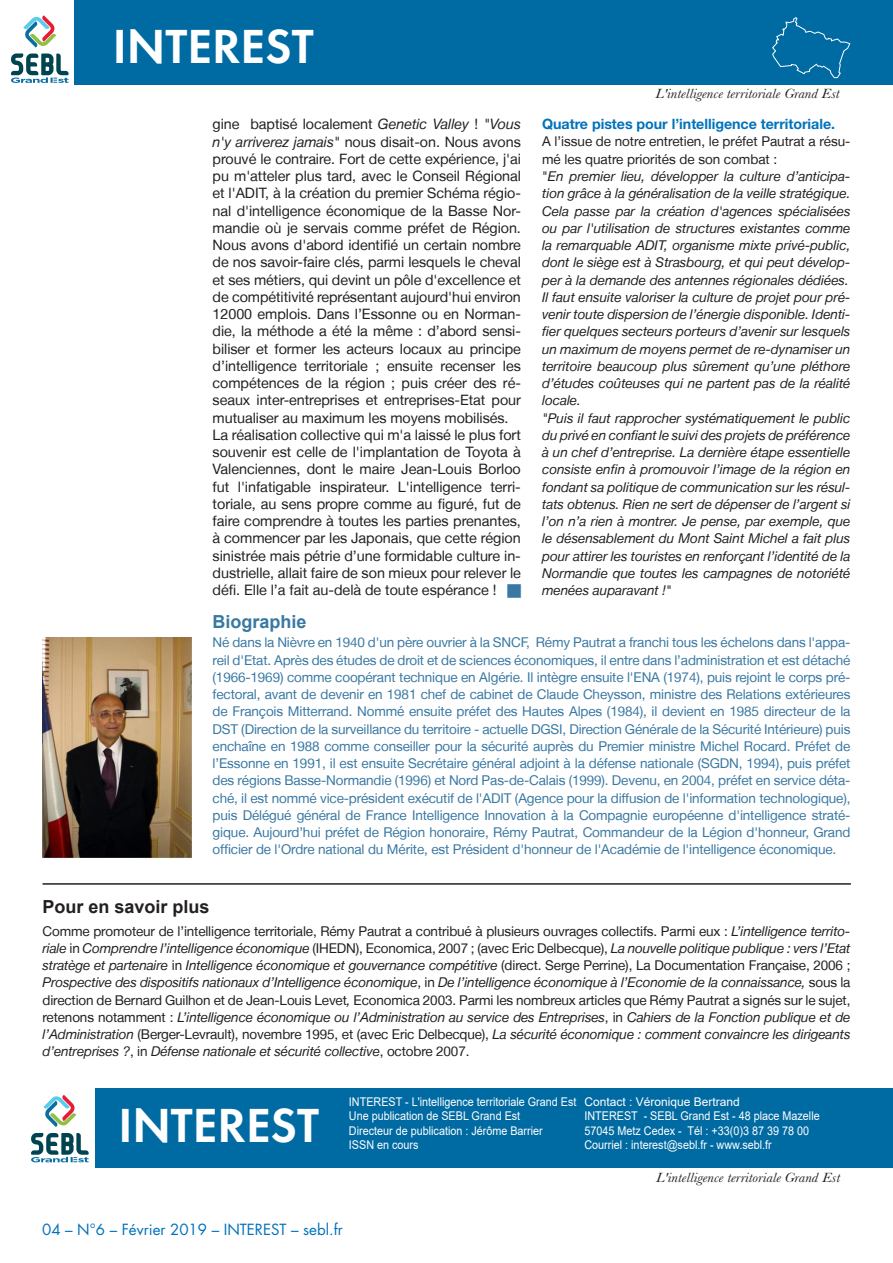
<style>
.page{position:relative;width:893px;height:1263px;background:#fff}
.page>*{position:absolute;margin:0;border:0;box-sizing:border-box;transform-origin:0 0}
.t1{font:49.65px "Futura Demi";color:#fff}
.t2{font:700 18px "Arial";color:#231f20}
.t3{font:700 18px "Arial";color:#3978a3}
.t4{font:15px "Futura Std";color:#0072bc}
.t5{font:14.4px/17.2px "Helvetica Neue LT";letter-spacing:-.005em;color:#231f20;text-align:justify}
.t6{font:700 14.25px "Helvetica Neue LT Std";letter-spacing:-.005em;color:#0072bc}
.t7{font:italic 13.8px "Baskerville";color:#231f20;scale:1.11 1}
.t8{font:italic 13.5px/17.2px "Helvetica Neue LT";letter-spacing:-.005em;color:#231f20;text-align:justify}
.t9{font:13.5px/17.2px "Helvetica Neue LT";letter-spacing:-.01em;color:#3978a3;text-align:justify}
.t10{font:13.5px/17.2px "Helvetica Neue LT";letter-spacing:-.005em;color:#231f20}
.t11{font:12px "Arial";color:#fff;scale:.9 1}
.t12{font:12px "Arial";color:#fff}
.s1{font-style:italic}
.s2{font-style:normal}
</style>
<div class="page">
<div style="left:75px;top:0;width:818px;height:84px;background:#006ba3"></div>
<svg style="left:11px;top:15px;width:58px;height:68px"></svg>
<svg style="left:772px;top:17px;width:79px;height:61px"></svg>
<hr style="left:43px;top:883px;width:808px;height:2px;background:#231f20">
<div style="left:95px;top:1089px;width:798px;height:79px;background:#006ba3"></div>
<svg style="left:43px;top:1095px;width:33px;height:32px"></svg>
<svg style="left:31px;top:1133px;width:58px;height:29px"></svg>
<img style="left:43px;top:638px;width:148px;height:221px">
<p class="t1" style="left:113px;top:16px;width:202px">INTEREST</p>
<p class="t5" style="left:213px;top:115px;width:310px">gine baptisé localement <span class="s1">Genetic Valley</span> ! <span class="s1">"Vous n'y arriverez jamais"</span> nous disait-on. Nous avons prouvé le contraire. Fort de cette expérience, j'ai pu m'atteler plus tard, avec le Conseil Régional et l'ADIT, à la création du premier Schéma régio&shy;nal d'intelligence économique de la Basse Nor&shy;mandie où je servais comme préfet de Région.<br>Nous avons d'abord identifié un certain nombre de nos savoir-faire clés, parmi lesquels le cheval et ses métiers, qui devint un pôle d'excellence et de compétitivité représentant aujourd'hui environ 12000 emplois. Dans l’Essonne ou en Norman&shy;die, la méthode a été la même : d’abord sensi&shy;biliser et former les acteurs locaux au principe d’intelligence territoriale ; ensuite recenser les compétences de la région ; puis créer des ré&shy;seaux inter-entreprises et entreprises-Etat pour mutualiser au maximum les moyens mobilisés.</p>
<p class="t5" style="left:213px;top:426px;width:310px">La réalisation collective qui m'a laissé le plus fort souvenir est celle de l'implantation de Toyota à Valenciennes, dont le maire Jean-Louis Borloo fut l'infatigable inspirateur. L'intelligence terri&shy;toriale, au sens propre comme au figuré, fut de faire comprendre à toutes les parties prenantes, à commencer par les Japonais, que cette région sinistrée mais pétrie d’une formidable culture in&shy;dustrielle, allait faire de son mieux pour relever le défi. Elle l’a fait au-delà de toute espérance !</p>
<p class="t3" style="left:213px;top:609px;width:96px">Biographie</p>
<p class="t7" style="left:656px;top:85px;width:167px">L'intelligence territoriale Grand Est</p>
<p class="t6" style="left:542px;top:115px;width:294px">Quatre pistes pour l’intelligence territoriale.</p>
<p class="t10" style="left:542px;top:133px;width:310px">A l’issue de notre entretien, le préfet Pautrat a résu&shy;mé les quatre priorités de son combat :</p>
<p class="t8" style="left:542px;top:167px;width:310px"><span class="s2">"</span>En premier lieu, développer la culture d’anticipa&shy;tion grâce à la généralisation de la veille stratégique.<br>Cela passe par la création d'agences spécialisées ou par l'utilisation de structures existantes comme la remarquable ADIT, organisme mixte privé-public, dont le siège est à Strasbourg, et qui peut dévelop&shy;per à la demande des antennes régionales dédiées.</p>
<p class="t8" style="left:542px;top:288px;width:310px">Il faut ensuite valoriser la culture de projet pour pré&shy;venir toute dispersion de l’énergie disponible. Identi&shy;fier quelques secteurs porteurs d’avenir sur lesquels un maximum de moyens permet de re-dynamiser un territoire beaucoup plus sûrement qu’une pléthore d’études coûteuses qui ne partent pas de la réalité locale.</p>
<p class="t8" style="left:542px;top:409px;width:310px">"Puis il faut rapprocher systématiquement le public du privé en confiant le suivi des projets de préférence à un chef d’entreprise. La dernière étape essentielle consiste enfin à promouvoir l’image de la région en fondant sa politique de communication sur les résul&shy;tats obtenus. Rien ne sert de dépenser de l’argent si l’on n’a rien à montrer. Je pense, par exemple, que le désensablement du Mont Saint Michel a fait plus pour attirer les touristes en renforçant l’identité de la Normandie que toutes les campagnes de notoriété menées auparavant !"</p>
<p class="t9" style="left:213px;top:634px;width:639px">Né dans la Nièvre en 1940 d'un père ouvrier à la SNCF, Rémy Pautrat a franchi tous les échelons dans l'appa&shy;reil d'Etat. Après des études de droit et de sciences économiques, il entre dans l’administration et est détaché (1966-1969) comme coopérant technique en Algérie. Il intègre ensuite l'ENA (1974), puis rejoint le corps pré&shy;fectoral, avant de devenir en 1981 chef de cabinet de Claude Cheysson, ministre des Relations extérieures de François Mitterrand. Nommé ensuite préfet des Hautes Alpes (1984), il devient en 1985 directeur de la DST (Direction de la surveillance du territoire - actuelle DGSI, Direction Générale de la Sécurité Intérieure) puis enchaîne en 1988 comme conseiller pour la sécurité auprès du Premier ministre Michel Rocard. Préfet de l’Essonne en 1991, il est ensuite Secrétaire général adjoint à la défense nationale (SGDN, 1994), puis préfet des régions Basse-Normandie (1996) et Nord Pas-de-Calais (1999). Devenu, en 2004, préfet en service déta&shy;ché, il est nommé vice-président exécutif de l'ADIT (Agence pour la diffusion de l'information technologique), puis Délégué général de France Intelligence Innovation à la Compagnie européenne d'intelligence straté&shy;gique. Aujourd’hui préfet de Région honoraire, Rémy Pautrat, Commandeur de la Légion d'honneur, Grand officier de l'Ordre national du Mérite, est Président d'honneur de l'Académie de l'intelligence économique.</p>
<p class="t2" style="left:43px;top:893px;width:169px">Pour en savoir plus</p>
<p class="t8" style="left:43px;top:922px;width:809px"><span class="s2">Comme promoteur de l’intelligence territoriale, Rémy Pautrat a contribué à plusieurs ouvrages collectifs. Parmi eux :</span> L’intelligence territo&shy;riale <span class="s2">in</span> Comprendre l’intelligence économique <span class="s2">(IHEDN), Economica, 2007 ; (avec Eric Delbecque),</span> La nouvelle politique publique : vers l’Etat stratège et partenaire <span class="s2">in</span> Intelligence économique et gouvernance compétitive <span class="s2">(direct. Serge Perrine), La Documentation Française, 2006 ; </span>Prospective des dispositifs nationaux d’Intelligence économique<span class="s2">, in</span> De l’intelligence économique à l’Economie de la connaissance, <span class="s2">sous la direction de Bernard Guilhon et de Jean-Louis Levet</span>, <span class="s2">Economica 2003. Parmi les nombreux articles que Rémy Pautrat a signés sur le sujet, retenons notamment :</span> L’intelligence économique ou l’Administration au service des Entreprises<span class="s2">, in</span> Cahiers de la Fonction publique et de l’Administration <span class="s2">(Berger-Levrault), novembre 1995, et (avec Eric Delbecque),</span> La sécurité économique : comment convaincre les dirigeants d’entreprises ?<span class="s2">, in</span> Défense nationale et sécurité collective<span class="s2">, octobre 2007.</span></p>
<p class="t1" style="left:118px;top:1094px;width:202px">INTEREST</p>
<p class="t11" style="left:349px;top:1093px;width:254px">INTEREST - L'intelligence territoriale Grand Est</p>
<p class="t11" style="left:349px;top:1108px;width:192px">Une publication de SEBL Grand Est</p>
<p class="t11" style="left:349px;top:1122px;width:217px">Directeur de publication : Jérôme Barrier</p>
<p class="t11" style="left:349px;top:1136px;width:79px">ISSN en cours</p>
<p class="t12" style="left:584px;top:1093px;width:157px">Contact : Véronique Bertrand</p>
<p class="t11" style="left:584px;top:1108px;width:263px">INTEREST - SEBL Grand Est - 48 place Mazelle</p>
<p class="t11" style="left:584px;top:1122px;width:251px">57045 Metz Cedex - Tél : +33(0)3 87 39 78 00</p>
<p class="t11" style="left:584px;top:1136px;width:210px">Courriel : interest@sebl.fr - www.sebl.fr</p>
<p class="t7" style="left:656px;top:1168px;width:167px">L'intelligence territoriale Grand Est</p>
<p class="t4" style="left:42px;top:1220px;width:302px">04 – N°6 – Février 2019 – INTEREST – sebl.fr</p>
</div>
